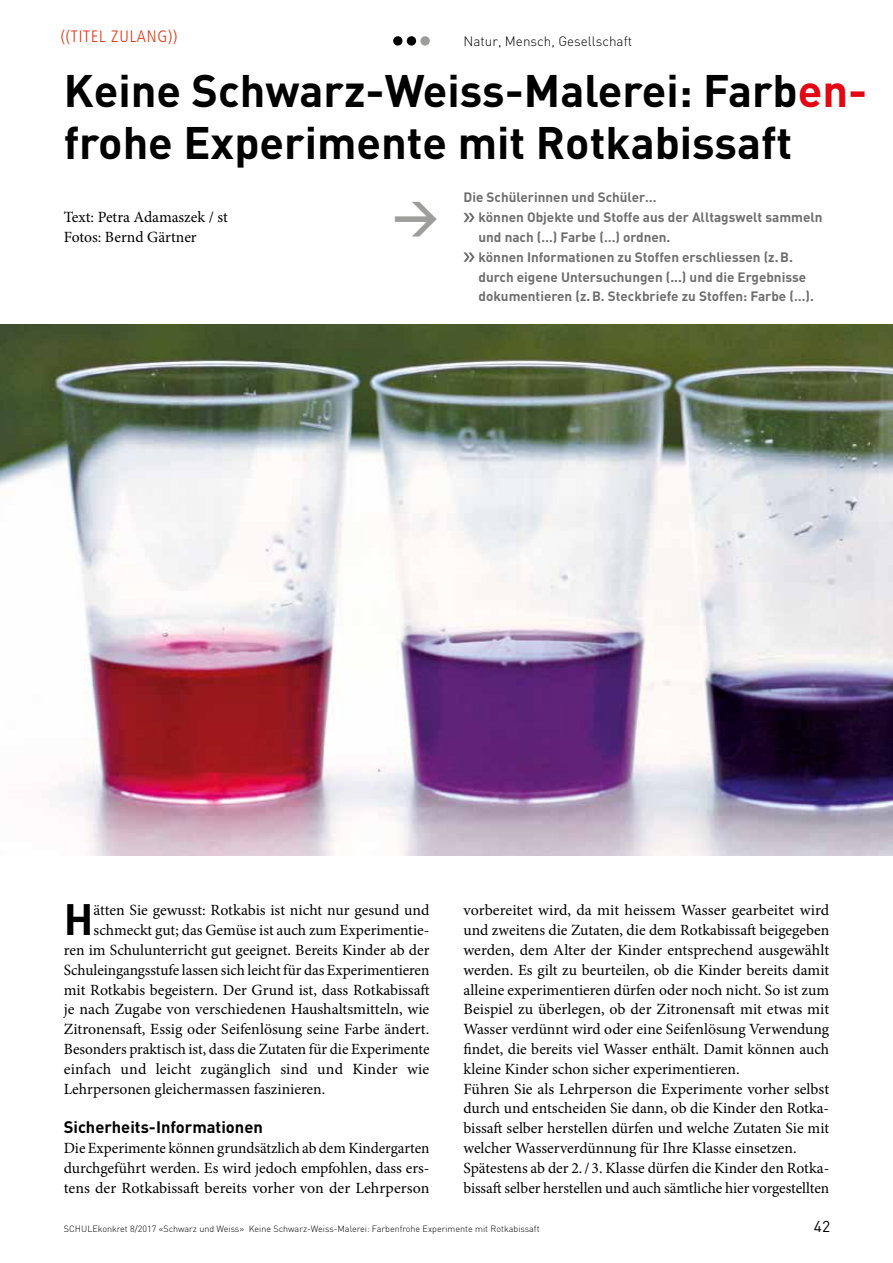
<style>
.page{position:relative;width:893px;height:1263px;background:#fff}
.page>*{position:absolute;margin:0;border:0;box-sizing:border-box;transform-origin:0 0}
.t1{font:700 45px/52.5px "DIN";color:#000}
.t2{font:700 45px "DIN";color:#9d9d9c}
.t3{font:700 43.35px "DIN";color:#000}
.t4{font:700 16.5px "DIN";color:#000}
.t5{font:300 condensed 16.5px "Frutiger";letter-spacing:.05em;color:#e63312}
.t6{font:15.6px/19.8px "Minion Pro";color:#000}
.t7{font:15.6px "DIN";color:#000}
.t8{font:700 13.5px/19.8px "DIN";color:#706f6f}
.t9{font:300 13.5px "DIN";color:#000}
.t10{font:300 9px "DIN";color:#000}
.s1{color:#e30613}
</style>
<div class="page">
<img style="left:0;top:325px;width:893px;height:531px">
<div style="left:420px;top:36px;width:10px;height:10px;background:#9d9d9c;border-radius:50%"></div>
<svg style="left:463px;top:213px;width:12px;height:9px"></svg>
<svg style="left:463px;top:252px;width:12px;height:10px"></svg>
<div style="left:393px;top:36px;width:9px;height:10px;background:#000;border-radius:50%"></div>
<div style="left:407px;top:36px;width:9px;height:10px;background:#000;border-radius:50%"></div>
<p class="t5" style="left:61px;top:27px;width:118px">((TITEL ZULANG))</p>
<p class="t9" style="left:463px;top:33px;width:170px">Natur, Mensch, Gesellschaft</p>
<h1 class="t1" style="left:64px;top:62px;width:805px">Keine Schwarz-Weiss-Malerei: Farb<span class="s1">en&shy;</span>frohe Experimente mit Rotkabissaft</h1>
<p class="t8" style="left:478px;top:187px;width:346px;text-indent:-15px">Die Schülerinnen und Schüler…<br>können Objekte und Stoffe aus der Alltagswelt sammeln und nach (…) Farbe (…) ordnen.<br>können Informationen zu Stoffen erschliessen (z.B. durch eigene Untersuchungen (...) und die Ergebnisse dokumentieren (z.B. Steckbriefe zu Stoffen: Farbe (…).</p>
<h1 class="t2" style="left:393px;top:186px;width:48px">&gt;</h1>
<p class="t6" style="left:64px;top:207px;width:166px">Text: Petra Adamaszek / st<br>Fotos: Bernd Gärtner</p>
<h2 class="t3" style="left:64px;top:891px;width:31px">H</h2>
<p class="t6" style="left:94px;top:900px;width:337px">ätten Sie gewusst: Rotkabis ist nicht nur gesund und</p>
<p class="t6" style="left:94px;top:920px;width:337px">schmeckt gut; das Gemüse ist auch zum Experimentie-</p>
<p class="t6" style="left:64px;top:940px;width:367px">ren im Schulunterricht gut geeignet. Bereits Kinder ab der</p>
<p class="t6" style="left:64px;top:960px;width:367px">Schuleingangsstufe lassen sich leicht für das Experimentieren</p>
<p class="t6" style="left:64px;top:980px;width:367px">mit Rotkabis begeistern. Der Grund ist, dass Rotkabissaft</p>
<p class="t6" style="left:64px;top:999px;width:367px">je nach Zugabe von verschiedenen Haushaltsmitteln, wie</p>
<p class="t6" style="left:64px;top:1019px;width:367px">Zitronensaft, Essig oder Seifenlösung seine Farbe ändert.</p>
<p class="t6" style="left:64px;top:1039px;width:367px">Besonders praktisch ist, dass die Zutaten für die Experimente</p>
<p class="t6" style="left:64px;top:1059px;width:367px">einfach und leicht zugänglich sind und Kinder wie</p>
<p class="t6" style="left:64px;top:1079px;width:263px">Lehrpersonen gleichermassen faszinieren.</p>
<p class="t4" style="left:64px;top:1116px;width:201px">Sicherheits-Informationen</p>
<p class="t6" style="left:64px;top:1138px;width:367px;text-align:justify">Die Experimente können grundsätzlich ab dem Kindergarten durchgeführt werden. Es wird jedoch empfohlen, dass ers&shy;tens der Rotkabissaft bereits vorher von der Lehrperson</p>
<p class="t6" style="left:463px;top:900px;width:367px">vorbereitet wird, da mit heissem Wasser gearbeitet wird und zweitens die Zutaten, die dem Rotkabissaft beigegeben werden, dem Alter der Kinder entsprechend ausgewählt werden. Es gilt zu beurteilen, ob die Kinder bereits damit alleine experimentieren dürfen oder noch nicht. So ist zum Beispiel zu überlegen, ob der Zitronensaft mit etwas mit Wasser verdünnt wird oder eine Seifenlösung Verwendung findet, die bereits viel Wasser enthält. Damit können auch kleine Kinder schon sicher experimentieren.<br>Führen Sie als Lehrperson die Experimente vorher selbst durch und entscheiden Sie dann, ob die Kinder den Rotka&shy;bissaft selber herstellen dürfen und welche Zutaten Sie mit welcher Wasserverdünnung für Ihre Klasse einsetzen.<br>Spätestens ab der 2./ 3. Klasse dürfen die Kinder den Rotka&shy;bissaft selber herstellen und auch sämtliche hier vorgestellten</p>
<p class="t10" style="left:64px;top:1223px;width:477px">SCHULEkonkret 8/2017 «Schwarz und Weiss» Keine Schwarz-Weiss-Malerei: Farbenfrohe Experimente mit Rotkabissaft</p>
<p class="t7" style="left:814px;top:1217px;width:18px">42</p>
</div>
